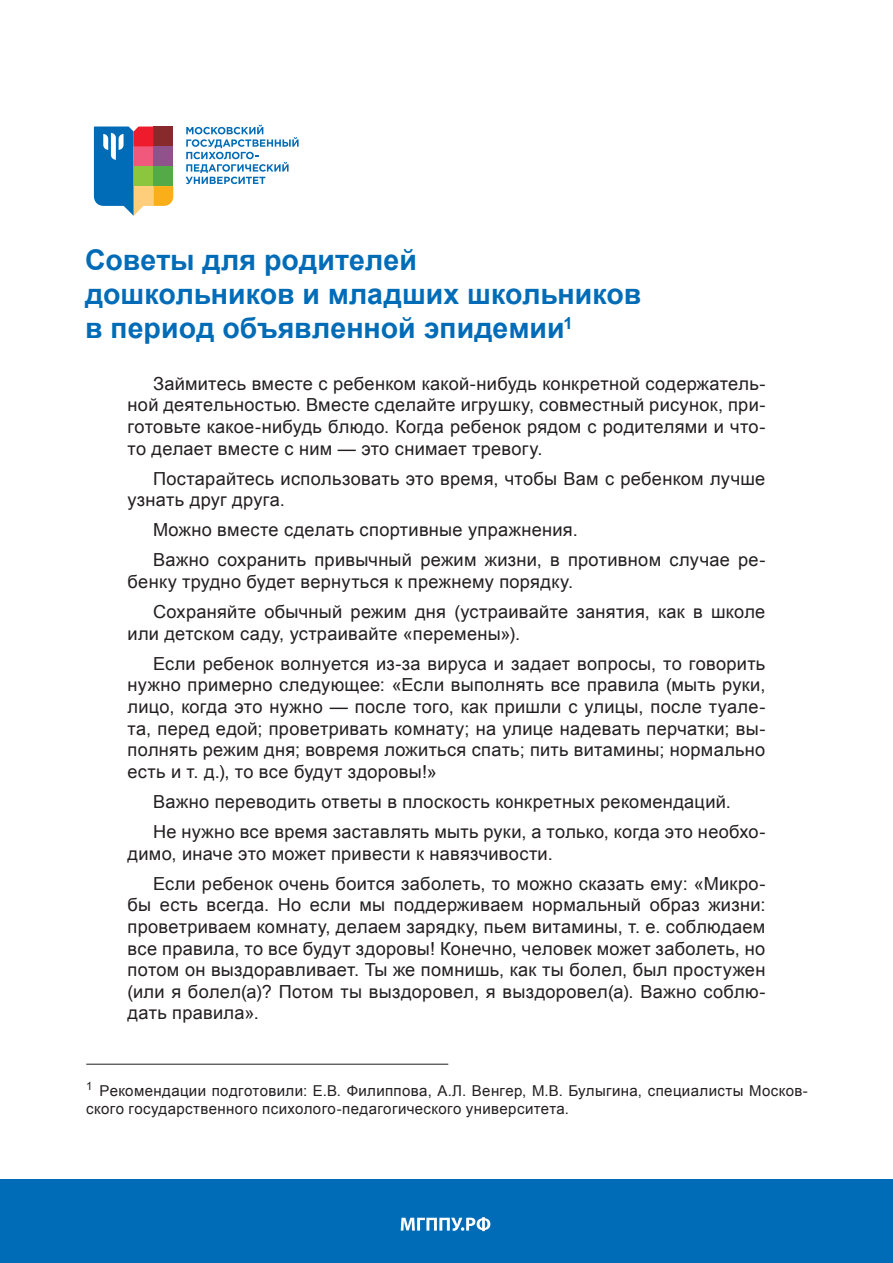
<style>
.page{position:relative;width:893px;height:1263px;background:#fff}
.page>*{position:absolute;margin:0;border:0;box-sizing:border-box;transform-origin:0 0}
.Заг{font:700 28.5px/34.2px "Arial";color:#006cb7}
.основной{font:18px/21.6px "Arial";letter-spacing:.015em;color:#231f20}
.основной-2{font:15px/18px "Arial";letter-spacing:.025em;color:#231f20}
</style>
<div class="page">
<div style="left:0;top:1179px;width:893px;height:84px;background:#006cb7"></div>
<svg style="left:401px;top:1217px;width:89px;height:14px"></svg>
<svg style="left:94px;top:127px;width:79px;height:89px"></svg>
<svg style="left:186px;top:125px;width:113px;height:59px"></svg>
<hr style="left:86px;top:1064px;width:362px;height:1px;background:#231f20">
<p class="Заг" style="left:85px;top:243px;width:558px">Советы для родителей<br>дошкольников и младших школьников</p>
<p class="Заг" style="left:85px;top:312px;width:489px">в период объявленной эпидемии<sup>1</sup></p>
<p class="основной" style="left:128px;top:373px;width:639px;text-align:justify;text-indent:26px">Займитесь вместе с ребенком какой-нибудь конкретной содержатель&shy;ной деятельностью. Вместе сделайте игрушку, совместный рисунок, при&shy;готовьте какое-нибудь блюдо. Когда ребенок рядом с родителями и что&shy;то делает вместе с ним — это снимает тревогу.</p>
<p class="основной" style="left:128px;top:468px;width:639px;text-indent:26px">Постарайтесь использовать это время, чтобы Вам с ребенком лучше узнать друг друга.</p>
<p class="основной" style="left:153px;top:519px;width:426px">Можно вместе сделать спортивные упражнения.</p>
<p class="основной" style="left:128px;top:549px;width:639px;text-indent:26px">Важно сохранить привычный режим жизни, в противном случае ре&shy;бенку трудно будет вернуться к прежнему порядку.</p>
<p class="основной" style="left:128px;top:601px;width:639px;text-indent:26px">Сохраняйте обычный режим дня (устраивайте занятия, как в школе или детском саду, устраивайте «перемены»).</p>
<p class="основной" style="left:128px;top:653px;width:639px;text-align:justify;text-indent:26px">Если ребенок волнуется из-за вируса и задает вопросы, то говорить нужно примерно следующее: «Если выполнять все правила (мыть руки, лицо, когда это нужно — после того, как пришли с улицы, после туале&shy;та, перед едой; проветривать комнату; на улице надевать перчатки; вы&shy;полнять режим дня; вовремя ложиться спать; пить витамины; нормально есть и т. д.), то все будут здоровы!»</p>
<p class="основной" style="left:153px;top:791px;width:579px">Важно переводить ответы в плоскость конкретных рекомендаций.</p>
<p class="основной" style="left:128px;top:821px;width:639px;text-indent:26px">Не нужно все время заставлять мыть руки, а только, когда это необхо&shy;димо, иначе это может привести к навязчивости.</p>
<p class="основной" style="left:128px;top:873px;width:639px;text-align:justify;text-indent:26px">Если ребенок очень боится заболеть, то можно сказать ему: «Микро&shy;бы есть всегда. Но если мы поддерживаем нормальный образ жизни: проветриваем комнату, делаем зарядку, пьем витамины, т. е. соблюдаем все правила, то все будут здоровы! Конечно, человек может заболеть, но потом он выздоравливает. Ты же помнишь, как ты болел, был простужен (или я болел(а)? Потом ты выздоровел, я выздоровел(а). Важно соблю&shy;дать правила».</p>
<p class="основной-2" style="left:86px;top:1082px;width:723px"><sup>1</sup> Рекомендации подготовили: Е.В. Филиппова, А.Л. Венгер, М.В. Булыгина, специалисты Москов&shy;ского государственного психолого-педагогического университета.</p>
</div>
